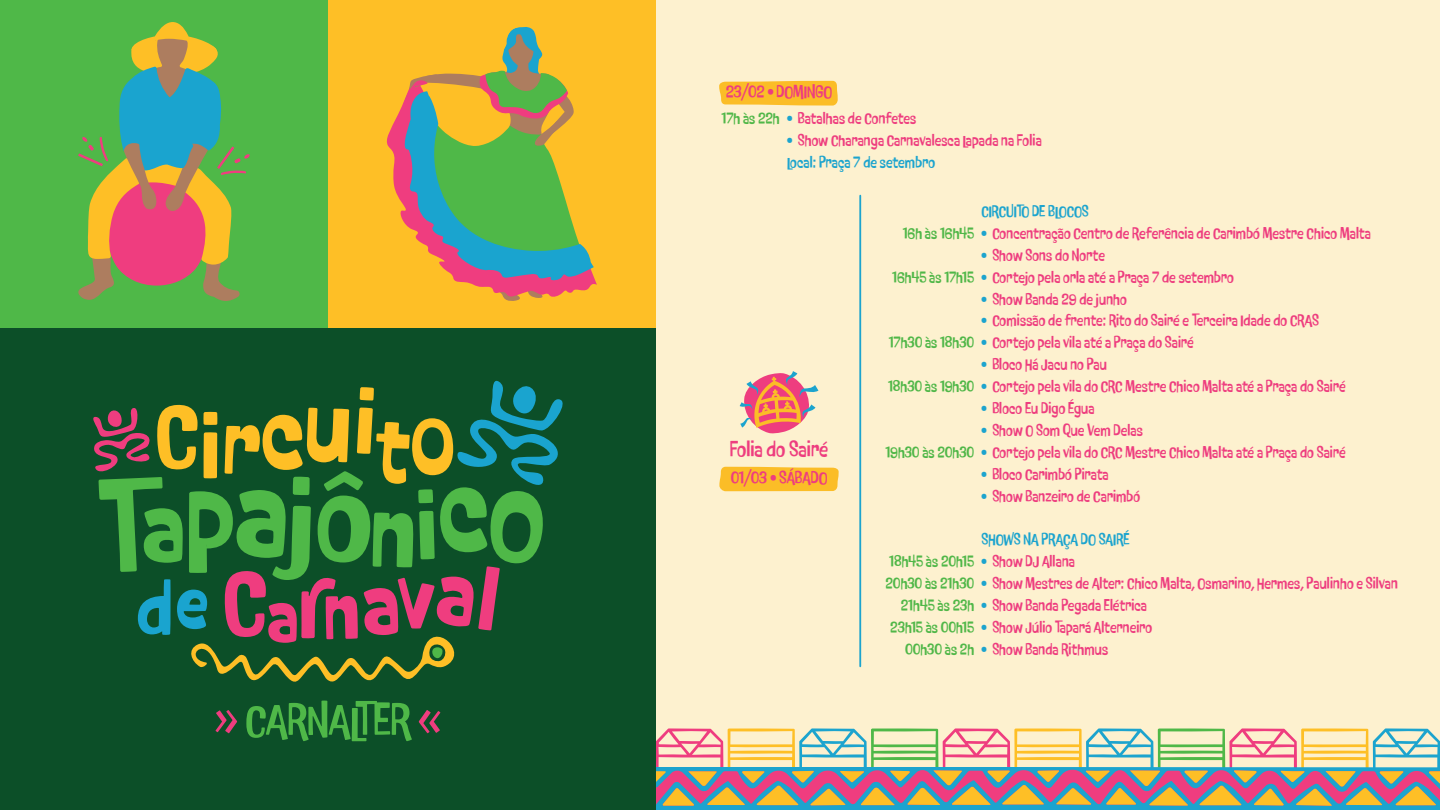
<style>
.page{position:relative;width:1440px;height:810px;background:#fff}
.page>*{position:absolute;margin:0;border:0;box-sizing:border-box;transform-origin:0 0}
.t1{font:500 52.28px "P22 Nudgewink Pro";letter-spacing:-.01em;color:#4fb848}
.t2{font:500 24.9px "P22 Nudgewink Pro";color:#ee3d7f}
.t3{font:500 20.02px "P22 Nudgewink Pro";letter-spacing:-.005em;color:#ee3d7f}
.t4{font:500 18.23px/21.9px "P22 Nudgewink Pro";letter-spacing:.005em;color:#ee3d7f}
.t5{font:500 18.23px "P22 Nudgewink Pro";color:#50b748}
.t6{font:500 18.23px "P22 Nudgewink Pro";letter-spacing:-.005em;color:#1ca4ce}
.s1{color:#ef3d7f}
.s2{color:#50b748}
.s3{color:#1ca4ce}
.s4{color:#ee3d7f}
</style>
<div class="page">
<div style="left:656px;top:0;width:784px;height:804px;background:#fdf1cf"></div>
<svg style="left:656px;top:728px;width:784px;height:82px"></svg>
<div style="left:0;top:0;width:656px;height:810px;background:#0c4f28"></div>
<svg style="left:93px;top:380px;width:470px;height:302px"></svg>
<div style="left:328px;top:0;width:328px;height:328px;background:#febf26"></div>
<div style="left:0;top:0;width:328px;height:328px;background:#4fb848"></div>
<svg style="left:78px;top:22px;width:172px;height:279px"></svg>
<svg style="left:386px;top:27px;width:211px;height:274px"></svg>
<svg style="left:719px;top:81px;width:119px;height:25px;background:#fbc033"></svg>
<svg style="left:740px;top:371px;width:78px;height:63px"></svg>
<div style="left:719px;top:467px;width:120px;height:24px;background:#fbbd27"></div>
<hr style="left:859px;top:196px;width:2px;height:470px;background:#1ca4ce">
<h1 class="t1" style="left:213px;top:691px;width:231px"><span class="s1">»</span> CARNALTER <span class="s1">«</span></h1>
<p class="t3" style="left:726px;top:81px;width:108px">23/02 • DOMINGO</p>
<p class="t4" style="left:722px;top:108px;width:196px"><span class="s2">17h às 22h</span> <span class="s3">•</span> Batalhas de Confetes</p>
<p class="t4" style="left:787px;top:130px;width:256px"><span class="s3">•</span> Show Charanga Carnavalesca Lapada na Folia<br><span class="s3">Local: Praça 7 de setembro</span></p>
<h2 class="t2" style="left:730px;top:435px;width:100px">Folia do Sairé</h2>
<p class="t3" style="left:731px;top:467px;width:98px">01/03 • SÁBADO</p>
<p class="t4" style="left:903px;top:201px;width:470px;text-indent:79px"><span class="s3">CIRCUITO DE BLOCOS<br></span><span class="s2">16h às 16h45</span> <span class="s3">•</span> Concentração Centro de Referência de Carimbó Mestre Chico Malta</p>
<p class="t4" style="left:892px;top:245px;width:343px;text-indent:89px"><span class="s3">•</span> Show Sons do Norte<br><span class="s2">16h45 às 17h15</span> <span class="s3">•</span> Cortejo pela orla até a Praça 7 de setembro</p>
<p class="t4" style="left:982px;top:288px;width:147px"><span class="s3">•</span> Show Banda 29 de junho</p>
<p class="t4" style="left:889px;top:310px;width:432px;text-indent:93px"><span class="s3">•</span> Comissão de frente: Rito do Sairé e Terceira Idade do CRAS<br><span class="s2">17h30 às 18h30</span> <span class="s3">•</span> Cortejo pela vila até a Praça do Sairé</p>
<p class="t4" style="left:888px;top:354px;width:459px;text-indent:93px"><span class="s3">•</span> Bloco Há Jacu no Pau<br><span class="s2">18h30 às 19h30</span> <span class="s3">•</span> Cortejo pela vila do CRC Mestre Chico Malta até a Praça do Sairé</p>
<p class="t4" style="left:982px;top:398px;width:115px"><span class="s3">•</span> Bloco Eu Digo Égua</p>
<p class="t4" style="left:885px;top:420px;width:462px;text-indent:96px"><span class="s3">•</span> Show O Som Que Vem Delas<br><span class="s2">19h30 às 20h30</span> <span class="s3">•</span> Cortejo pela vila do CRC Mestre Chico Malta até a Praça do Sairé</p>
<p class="t4" style="left:982px;top:463px;width:129px"><span class="s3">•</span> Bloco Carimbó Pirata</p>
<p class="t4" style="left:982px;top:485px;width:160px"><span class="s3">•</span> Show Banzeiro de Carimbó</p>
<p class="t6" style="left:982px;top:529px;width:150px">SHOWS NA PRAÇA DO SAIRÉ</p>
<p class="t5" style="left:889px;top:551px;width:187px">18h45 às 20h15 <span class="s3">•</span> <span class="s4">Show DJ Allana</span></p>
<p class="t4" style="left:886px;top:573px;width:514px"><span class="s2">20h30 às 21h30</span> <span class="s3">•</span> Show Mestres de Alter: Chico Malta, Osmarino, Hermes, Paulinho e Silvan</p>
<p class="t4" style="left:901px;top:595px;width:248px"><span class="s2">21h45 às 23h</span> <span class="s3">•</span> Show Banda Pegada Elétrica</p>
<p class="t4" style="left:890px;top:617px;width:264px"><span class="s2">23h15 às 00h15</span> <span class="s3">•</span> Show Júlio Tapará Alterneiro</p>
<p class="t4" style="left:905px;top:639px;width:205px"><span class="s2">00h30 às 2h</span> <span class="s3">•</span> Show Banda Rithmus</p>
</div>
